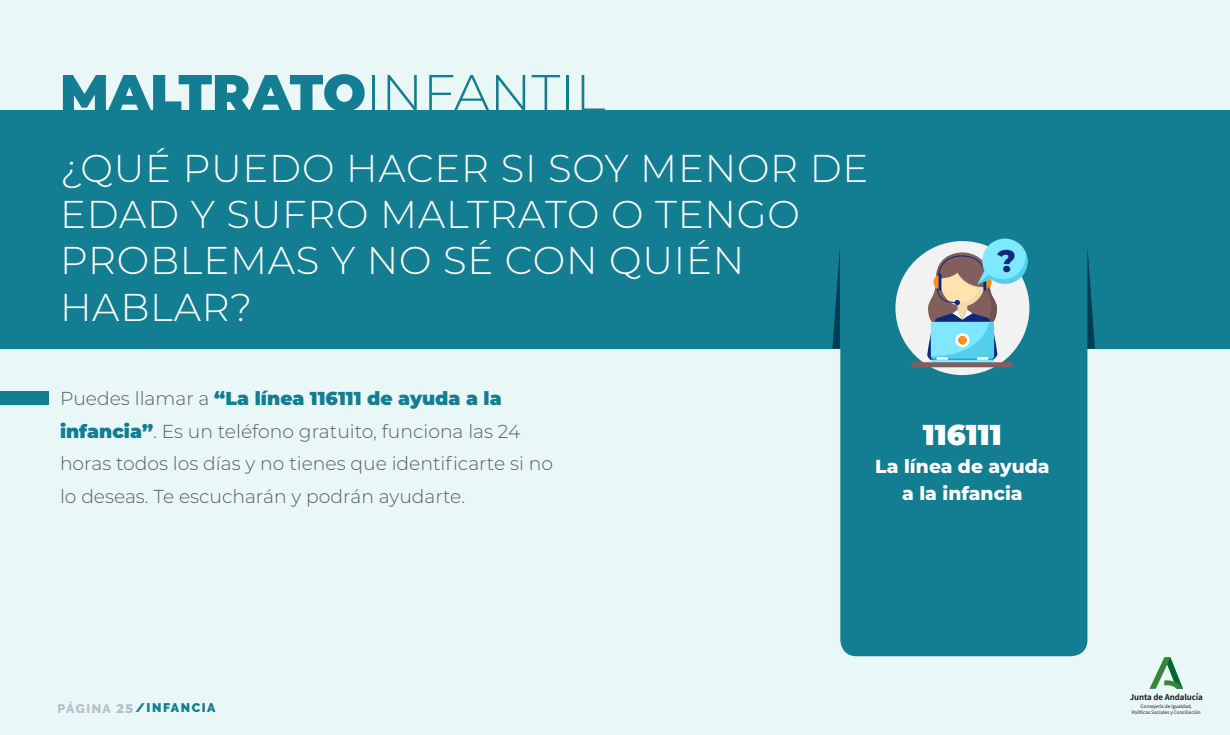
<style>
.page{position:relative;width:1230px;height:735px;background:#eaf7f7}
.page>*{position:absolute;margin:0;border:0;box-sizing:border-box;transform-origin:0 0}
.t1{font:900 51.25px "Montserrat";color:#137d91}
.t2{font:300 38.75px/46.2px "Montserrat";letter-spacing:.02em;color:#fff}
.t3{font:800 31.12px "Montserrat";color:#0d297a}
.t4{font:900 28.75px "Montserrat";color:#fff}
.t5{font:300 18.75px/32.5px "Montserrat";color:#565c60}
.t6{font:800 18.75px/27.5px "Montserrat";color:#fff;text-align:center}
.t7{font:900 12.5px "Raleway";letter-spacing:.12em;color:#137d91}
.t8{font:700 7.88px "Noto Sans HK";letter-spacing:-.01em;color:#191c1b}
.t9{font:4.62px/6.2px "Noto Sans HK";color:#191c1b;text-align:center}
.s1{font-weight:300}
.s2{font-weight:900;color:#137d91}
.s3{font-weight:800;color:#b3bec9}
.s4{font-family:"Montserrat";font-weight:800;color:#b3bec9}
</style>
<div class="page">
<svg style="left:1149px;top:657px;width:34px;height:32px"></svg>
<div style="left:0;top:110px;width:1230px;height:239px;background:#137d91"></div>
<div style="left:0;top:391px;width:49px;height:14px;background:#137d91"></div>
<div style="left:840px;top:246px;width:247px;height:410px;background:#137d91;border-radius:16px"></div>
<svg style="left:832px;top:248px;width:8px;height:101px"></svg>
<svg style="left:1087px;top:248px;width:8px;height:101px"></svg>
<div style="left:895px;top:241px;width:134px;height:134px;background:#f2f2f2;border-radius:50%"></div>
<div style="left:911px;top:362px;width:103px;height:5px;background:#825e5c;border-radius:2px"></div>
<svg style="left:927px;top:239px;width:101px;height:123px"></svg>
<h1 class="t1" style="left:60px;top:54px;width:547px">MALTRATO<span class="s1">INFANTIL</span></h1>
<h2 class="t2" style="left:60px;top:144px;width:810px">¿QUÉ PUEDO HACER SI SOY MENOR DE<br>EDAD Y SUFRO MALTRATO O TENGO<br>PROBLEMAS Y NO SÉ CON QUIÉN<br>HABLAR?</h2>
<h3 class="t3" style="left:997px;top:239px;width:20px">?</h3>
<p class="t5" style="left:60px;top:382px;width:495px">Puedes llamar a <span class="s2">“La línea 116111 de ayuda a la infancia”</span>. Es un teléfono gratuito, funciona las 24 horas todos los días y no tienes que identificarte si no lo deseas. Te escucharán y podrán ayudarte.</p>
<h3 class="t4" style="left:923px;top:414px;width:81px">116111</h3>
<p class="t6" style="left:875px;top:452px;width:176px">La línea de ayuda a la infancia</p>
<p class="t8" style="left:1130px;top:692px;width:75px">Junta de Andalucía</p>
<p class="t7" style="left:58px;top:701px;width:160px"><span class="s3">PÁGINA</span> <span class="s4">25</span>/INFANCIA</p>
<p class="t9" style="left:1132px;top:703px;width:71px">Consejería de Igualdad,<br>Políticas Sociales y Conciliación</p>
</div>
